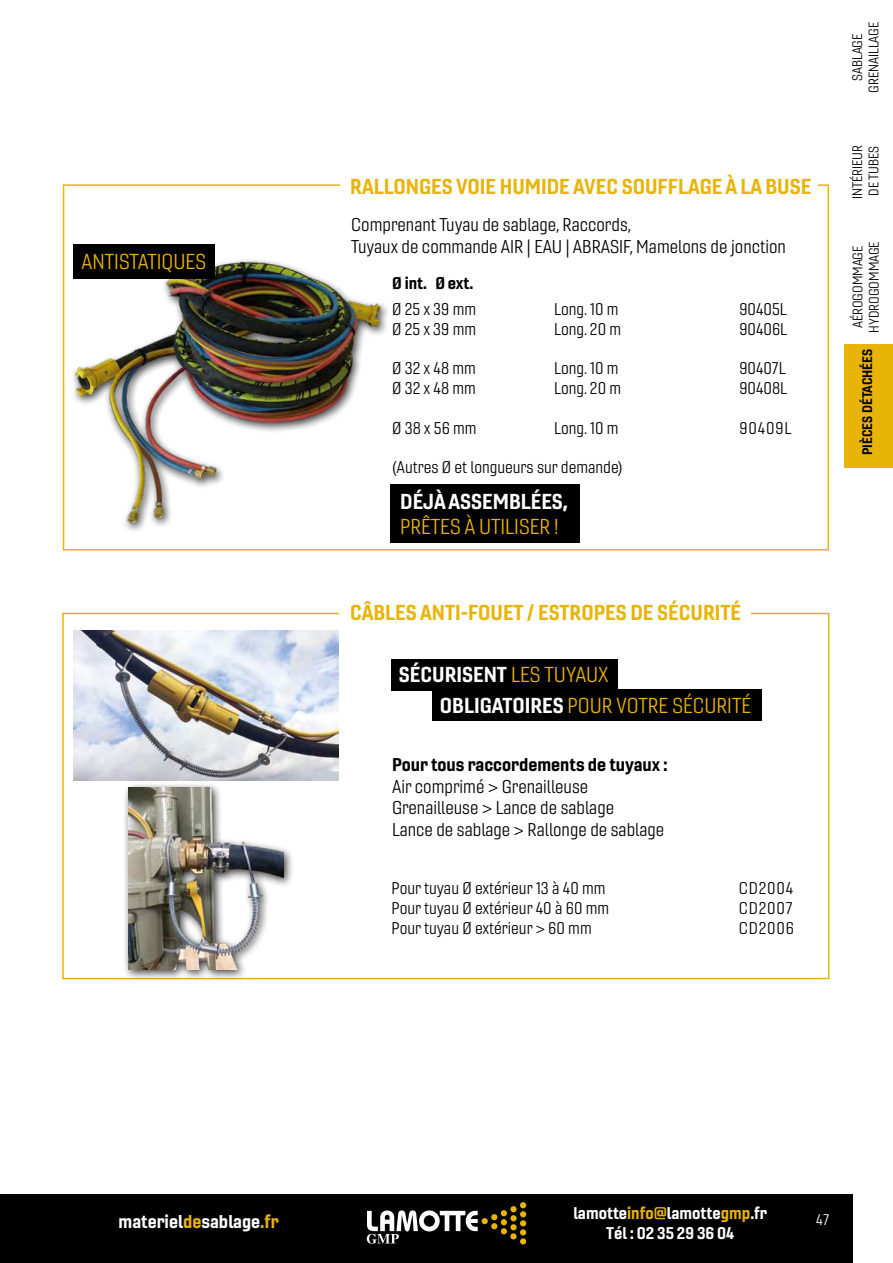
<style>
.page{position:relative;width:893px;height:1263px;background:#fff}
.page>*{position:absolute;margin:0;border:0;box-sizing:border-box;transform-origin:0 0}
.t1{font:21px "Gineso Nor Bol";color:#e9b408}
.t2{font:21px "Gineso Nor Boo";color:#e9b408}
.t3{font:21px "Gineso Nor Bol";color:#fff}
.t4{font:18px/21.6px "Gineso Nor Boo";color:#000}
.t5{font:18px "Gineso Nor Bol";color:#000}
.t6{font:18px "Gineso Nor Bol";color:#fff}
.t7{font:16.5px "Gineso Nor Boo";color:#000}
.t8{font:16.5px/19.8px "Gineso Nor Bol";color:#fff;text-align:center}
.t9{font:16.5px "Gineso Nor Bol";color:#000}
.t10{font:15px "Gineso Nor Boo";color:#fff}
.t11{font:13.5px/16.2px "Gineso Nor Boo";color:#000;text-align:center}
.t12{font:13.5px "Gineso Nor Bol";color:#000}
.s1{font-family:"Gineso Nor Boo";color:#e9b408}
.s2{font-family:"Gineso Nor Bol";color:#fff}
.s3{color:#e9b300}
</style>
<div class="page">
<div style="left:844px;top:344px;width:49px;height:124px;background:#e9b408"></div>
<div style="left:0;top:1194px;width:853px;height:69px;background:#000"></div>
<svg style="left:367px;top:1210px;width:140px;height:34px"></svg>
<div style="left:510px;top:1206px;width:7px;height:6px;background:#e9b400;border-radius:50%"></div>
<div style="left:510px;top:1215px;width:7px;height:6px;background:#e9b400;border-radius:50%"></div>
<div style="left:510px;top:1224px;width:7px;height:6px;background:#e9b400;border-radius:50%"></div>
<div style="left:510px;top:1233px;width:7px;height:6px;background:#e9b400;border-radius:50%"></div>
<svg style="left:520px;top:1202px;width:6px;height:42px"></svg>
<img style="left:63px;top:244px;width:336px;height:282px">
<div style="left:391px;top:485px;width:189px;height:58px;background:#000"></div>
<div style="left:123px;top:782px;width:172px;height:199px;background:#000;opacity:.75"></div>
<img style="left:128px;top:788px;width:155px;height:181px">
<img style="left:73px;top:631px;width:266px;height:149px">
<div style="left:432px;top:689px;width:329px;height:32px;background:#000"></div>
<div style="left:391px;top:659px;width:226px;height:31px;background:#000"></div>
<div style="left:73px;top:244px;width:142px;height:34px;background:#000"></div>
<p class="t2" style="left:82px;top:248px;width:126px">ANTISTATIQUES</p>
<p class="t1" style="left:350px;top:173px;width:463px">RALLONGES VOIE HUMIDE AVEC SOUFFLAGE À LA BUSE</p>
<p class="t4" style="left:351px;top:214px;width:436px">Comprenant Tuyau de sablage, Raccords,<br>Tuyaux de commande AIR | EAU | ABRASIF, Mamelons de jonction</p>
<p class="t9" style="left:392px;top:272px;width:83px">Ø int. Ø ext.</p>
<p class="t7" style="left:392px;top:299px;width:85px">Ø 25 x 39 mm</p>
<p class="t7" style="left:554px;top:299px;width:66px">Long. 10 m</p>
<p class="t7" style="left:739px;top:299px;width:49px">90405L</p>
<p class="t7" style="left:392px;top:319px;width:85px">Ø 25 x 39 mm</p>
<p class="t7" style="left:554px;top:319px;width:69px">Long. 20 m</p>
<p class="t7" style="left:739px;top:319px;width:49px">90406L</p>
<p class="t7" style="left:392px;top:358px;width:85px">Ø 32 x 48 mm</p>
<p class="t7" style="left:554px;top:358px;width:66px">Long. 10 m</p>
<p class="t7" style="left:739px;top:358px;width:48px">90407L</p>
<p class="t7" style="left:392px;top:378px;width:85px">Ø 32 x 48 mm</p>
<p class="t7" style="left:554px;top:378px;width:69px">Long. 20 m</p>
<p class="t7" style="left:739px;top:378px;width:49px">90408L</p>
<p class="t7" style="left:392px;top:418px;width:86px">Ø 38 x 56 mm</p>
<p class="t7" style="left:554px;top:418px;width:66px">Long. 10 m</p>
<p class="t7" style="left:739px;top:418px;width:54px">90409L</p>
<p class="t7" style="left:392px;top:457px;width:232px">(Autres Ø et longueurs sur demande)</p>
<p class="t3" style="left:400px;top:488px;width:169px">DÉJÀ ASSEMBLÉES,</p>
<p class="t2" style="left:400px;top:514px;width:160px">PRÊTES À UTILISER !</p>
<p class="t1" style="left:350px;top:599px;width:392px">CÂBLES ANTI-FOUET / ESTROPES DE SÉCURITÉ</p>
<p class="t3" style="left:399px;top:661px;width:211px">SÉCURISENT <span class="s1">LES TUYAUX</span></p>
<p class="t2" style="left:440px;top:693px;width:313px"><span class="s2">OBLIGATOIRES</span> POUR VOTRE SÉCURITÉ</p>
<p class="t5" style="left:392px;top:753px;width:277px">Pour tous raccordements de tuyaux :</p>
<p class="t4" style="left:392px;top:776px;width:274px">Air comprimé &gt; Grenailleuse<br>Grenailleuse &gt; Lance de sablage<br>Lance de sablage &gt; Rallonge de sablage</p>
<p class="t7" style="left:392px;top:878px;width:215px">Pour tuyau Ø extérieur 13 à 40 mm</p>
<p class="t7" style="left:739px;top:878px;width:56px">CD2004</p>
<p class="t7" style="left:392px;top:898px;width:219px">Pour tuyau Ø extérieur 40 à 60 mm</p>
<p class="t7" style="left:739px;top:898px;width:55px">CD2007</p>
<p class="t7" style="left:392px;top:918px;width:202px">Pour tuyau Ø extérieur &gt; 60 mm</p>
<p class="t7" style="left:739px;top:918px;width:57px">CD2006</p>
<p class="t11" style="left:849px;top:93px;width:72px;rotate:-90deg">SABLAGE<br>GRENAILLAGE</p>
<p class="t11" style="left:849px;top:199px;width:56px;text-align:left;rotate:-90deg">INTÉRIEUR<br>DE TUBES</p>
<p class="t11" style="left:850px;top:333px;width:93px;rotate:-90deg">AÉROGOMMAGE<br>HYDROGOMMAGE</p>
<p class="t12" style="left:859px;top:455px;width:108px;rotate:-90deg">PIÈCES DÉTACHÉES</p>
<p class="t6" style="left:119px;top:1209px;width:162px">materiel<span class="s3">de</span>sablage<span class="s3">.fr</span></p>
<p class="t8" style="left:573px;top:1203px;width:195px">lamotte<span class="s3">info@</span>lamotte<span class="s3">gmp</span>.fr<br>Tél : 02 35 29 36 04</p>
<p class="t10" style="left:816px;top:1211px;width:14px">47</p>
</div>
